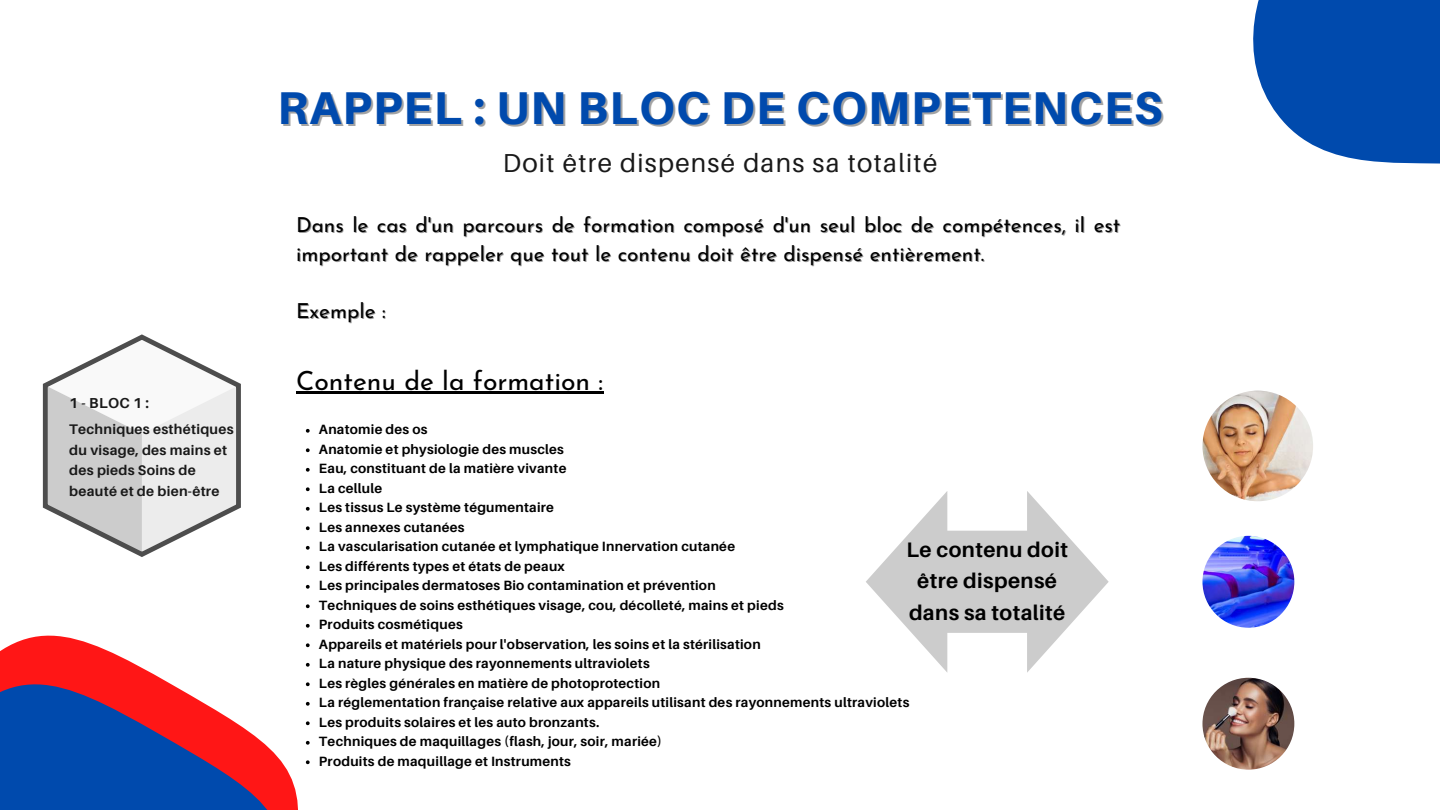
<style>
.page{position:relative;width:1440px;height:810px;background:#fff}
.page>*{position:absolute;margin:0;border:0;box-sizing:border-box;transform-origin:0 0}
.t1{font:800 46px "Aileron";letter-spacing:.03em;color:#004aad}
.t2{font:26.5px "Josefin Sans";color:#000}
.t3{font:26px "Aileron";letter-spacing:.05em;color:#191919}
.t4{font:700 21px/31.5px "Aileron";letter-spacing:.02em;color:#000;text-align:center}
.t5{font:20.7px/28.5px "Josefin Sans";color:#000}
.t6{font:700 14.4px "Aileron";letter-spacing:.02em;color:#191919}
.t7{font:700 13.9px/20.6px "Aileron";letter-spacing:.02em;color:#191919}
.t8{font:700 13.4px/19.5px "Aileron";letter-spacing:.02em;color:#000}
</style>
<div class="page">
<svg style="left:0;top:608px;width:309px;height:202px"></svg>
<svg style="left:0;top:656px;width:296px;height:154px"></svg>
<svg style="left:1253px;top:0;width:187px;height:164px;background:#1e5fb6"></svg>
<svg style="left:43px;top:335px;width:198px;height:222px"></svg>
<img style="left:1202px;top:391px;width:111px;height:110px;border-radius:50%">
<img style="left:1202px;top:536px;width:92px;height:92px;border-radius:50%">
<img style="left:1202px;top:678px;width:92px;height:92px;border-radius:50%">
<svg style="left:866px;top:491px;width:243px;height:182px"></svg>
<svg style="left:306px;top:429px;width:4px;height:4px"></svg>
<svg style="left:306px;top:448px;width:4px;height:4px"></svg>
<svg style="left:306px;top:468px;width:4px;height:4px"></svg>
<svg style="left:306px;top:487px;width:4px;height:4px"></svg>
<svg style="left:306px;top:507px;width:4px;height:4px"></svg>
<svg style="left:306px;top:526px;width:4px;height:4px"></svg>
<svg style="left:306px;top:546px;width:4px;height:4px"></svg>
<svg style="left:306px;top:565px;width:4px;height:4px"></svg>
<svg style="left:306px;top:585px;width:4px;height:4px"></svg>
<svg style="left:306px;top:604px;width:4px;height:4px"></svg>
<svg style="left:306px;top:624px;width:4px;height:4px"></svg>
<svg style="left:306px;top:643px;width:4px;height:4px"></svg>
<svg style="left:306px;top:663px;width:4px;height:4px"></svg>
<svg style="left:306px;top:682px;width:4px;height:4px"></svg>
<svg style="left:306px;top:702px;width:4px;height:4px"></svg>
<svg style="left:306px;top:721px;width:4px;height:4px"></svg>
<svg style="left:306px;top:741px;width:4px;height:4px"></svg>
<svg style="left:306px;top:760px;width:4px;height:4px"></svg>
<hr style="left:296px;top:391px;width:307px;height:3px;background:#000">
<p class="t6" style="left:69px;top:394px;width:81px">1-BLOC1:</p>
<p class="t7" style="left:69px;top:419px;width:166px">Techniques esthétiques du visage, des mains et des pieds Soins de beauté et de bien-être</p>
<h1 class="t1" style="left:277px;top:80px;width:887px">RAPPEL : UN BLOC DE COMPETENCES</h1>
<h3 class="t3" style="left:503px;top:147px;width:436px">Doit être dispensé dans sa totalité</h3>
<h3 class="t5" style="left:296px;top:213px;width:826px">Dans le cas d'un parcours de formation composé d'un seul bloc de compétences, il est important de rappeler que tout le contenu doit être dispensé entièrement.</h3>
<h3 class="t5" style="left:296px;top:298px;width:91px">Exemple :</h3>
<h2 class="t2" style="left:296px;top:370px;width:309px">Contenu de la formation :</h2>
<p class="t8" style="left:319px;top:419px;width:592px">Anatomie des os<br>Anatomie et physiologie des muscles<br>Eau, constituant de la matière vivante<br>La cellule<br>Les tissus Le système tégumentaire<br>Les annexes cutanées<br>La vascularisation cutanée et lymphatique Innervation cutanée<br>Les différents types et états de peaux<br>Les principales dermatoses Bio contamination et prévention<br>Techniques de soins esthétiques visage, cou, décolleté, mains et pieds<br>Produits cosmétiques<br>Appareils et matériels pour l'observation, les soins et la stérilisation<br>La nature physique des rayonnements ultraviolets<br>Les règles générales en matière de photoprotection<br>La réglementation française relative aux appareils utilisant des rayonnements ultraviolets Les produits solaires et les auto bronzants.<br>Techniques de maquillages (flash, jour, soir, mariée)<br>Produits de maquillage et Instruments</p>
<h3 class="t4" style="left:906px;top:533px;width:163px">Le contenu doit être dispensé dans sa totalité</h3>
</div>
